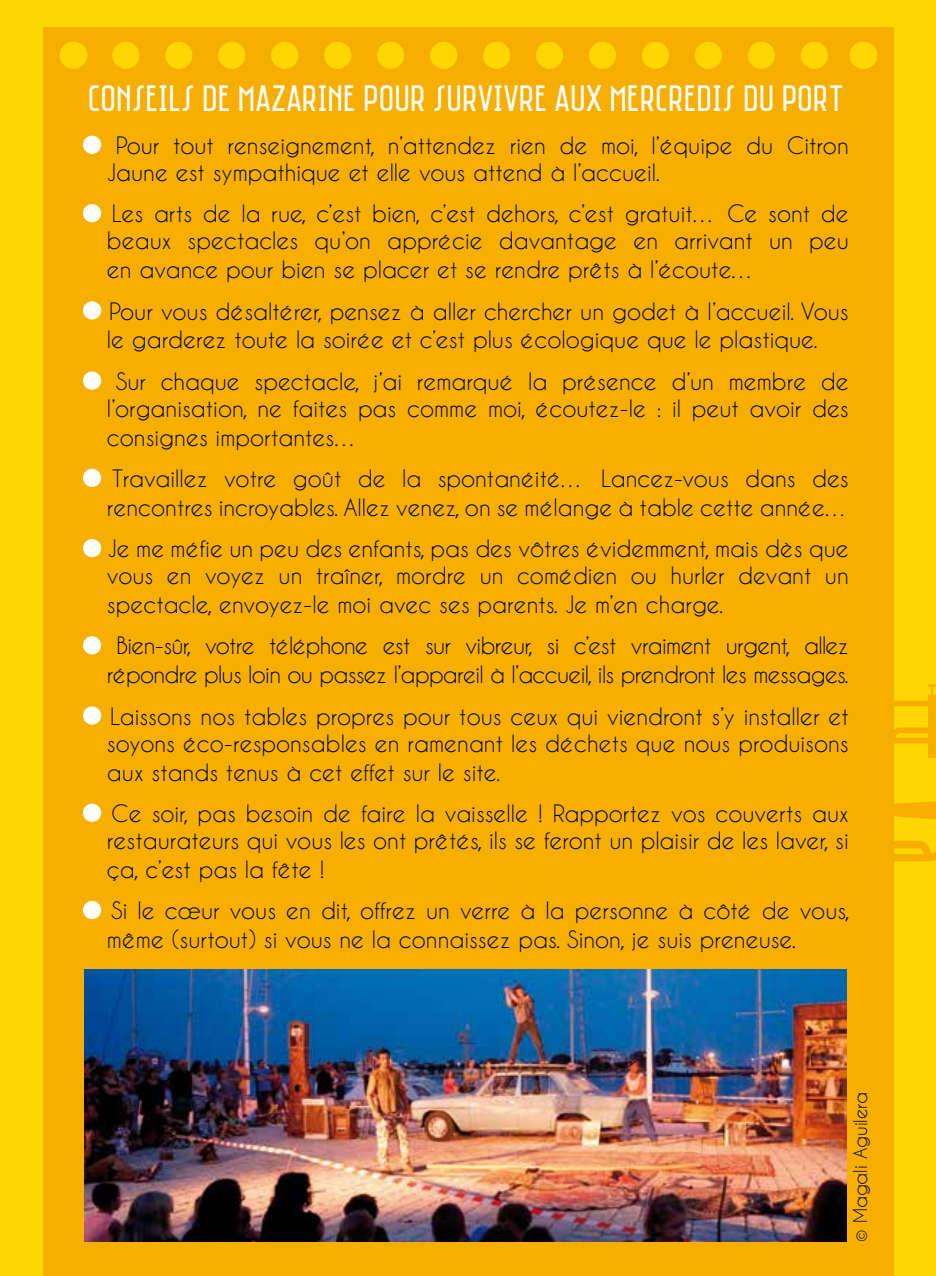
<style>
.page{position:relative;width:936px;height:1276px;background:#fff}
.page>*{position:absolute;margin:0;border:0;box-sizing:border-box;transform-origin:0 0}
.t1{font:37.5px "Saniretro";color:#fff}
.t2{font:22.5px/27.9px "Caviar Dreams";color:#000;text-align:justify}
.t3{font:22.5px/28.8px "Caviar Dreams";letter-spacing:-.03em;color:#000;text-align:center}
.t4{font:18px "Caviar Dreams";color:#000}
</style>
<div class="page">
<div style="left:0;top:0;width:935px;height:1276px;background:#ffd601"></div>
<svg style="left:893px;top:765px;width:42px;height:115px"></svg>
<svg style="left:893px;top:669px;width:42px;height:89px"></svg>
<div style="left:43px;top:28px;width:850px;height:1248px;background:#f6af00"></div>
<svg style="left:126px;top:42px;width:702px;height:27px"></svg>
<svg style="left:73px;top:42px;width:2px;height:27px"></svg>
<svg style="left:862px;top:42px;width:2px;height:27px"></svg>
<img style="left:84px;top:969px;width:762px;height:273px">
<div style="left:83px;top:136px;width:18px;height:18px;background:#fff;border-radius:50%"></div>
<div style="left:83px;top:204px;width:18px;height:18px;background:#fff;border-radius:50%"></div>
<div style="left:83px;top:301px;width:18px;height:18px;background:#fff;border-radius:50%"></div>
<div style="left:83px;top:371px;width:18px;height:19px;background:#fff;border-radius:50%"></div>
<div style="left:83px;top:469px;width:18px;height:18px;background:#fff;border-radius:50%"></div>
<div style="left:83px;top:539px;width:18px;height:18px;background:#fff;border-radius:50%"></div>
<div style="left:83px;top:636px;width:18px;height:18px;background:#fff;border-radius:50%"></div>
<div style="left:83px;top:706px;width:18px;height:18px;background:#fff;border-radius:50%"></div>
<div style="left:83px;top:803px;width:18px;height:19px;background:#fff;border-radius:50%"></div>
<div style="left:83px;top:901px;width:18px;height:18px;background:#fff;border-radius:50%"></div>
<h1 class="t1" style="left:88px;top:76px;width:757px">CONSEILS DE MAZARINE POUR SURVIVRE AUX MERCREDIS DU PORT</h1>
<p class="t2" style="left:107px;top:132px;width:743px;line-height:27px;text-indent:9px">Pour tout renseignement, n’attendez rien de moi, l’équipe du Citron<br>Jaune est sympathique et elle vous attend à l’accueil.</p>
<p class="t2" style="left:107px;top:200px;width:743px">Les arts de la rue, c’est bien, c’est dehors, c’est gratuit… Ce sont de beaux spectacles qu’on apprécie davantage en arrivant un peu en avance pour bien se placer et se rendre prêts à l’écoute…</p>
<p class="t2" style="left:107px;top:296px;width:743px;line-height:28.8px">Pour vous désaltérer, pensez à aller chercher un godet à l’accueil. Vous le garderez toute la soirée et c’est plus écologique que le plastique.</p>
<p class="t2" style="left:107px;top:367px;width:743px;text-indent:9px">Sur chaque spectacle, j’ai remarqué la présence d’un membre de l’organisation, ne faites pas comme moi, écoutez-le : il peut avoir des consignes importantes…</p>
<p class="t2" style="left:107px;top:464px;width:743px;line-height:28.8px">Travaillez votre goût de la spontanéité… Lancez-vous dans des rencontres incroyables. Allez venez, on se mélange à table cette année…</p>
<p class="t2" style="left:107px;top:534px;width:743px">Je me méfie un peu des enfants, pas des vôtres évidemment, mais dès que vous en voyez un traîner, mordre un comédien ou hurler devant un spectacle, envoyez-le moi avec ses parents. Je m’en charge.</p>
<p class="t3" style="left:107px;top:631px;width:743px">Bien-sûr, votre téléphone est sur vibreur, si c’est vraiment urgent, allez répondre plus loin ou passez l’appareil à l’accueil, ils prendront les messages.</p>
<p class="t2" style="left:107px;top:702px;width:743px">Laissons nos tables propres pour tous ceux qui viendront s’y installer et soyons éco-responsables en ramenant les déchets que nous produisons aux stands tenus à cet effet sur le site.</p>
<p class="t2" style="left:107px;top:799px;width:743px">Ce soir, pas besoin de faire la vaisselle ! Rapportez vos couverts aux restaurateurs qui vous les ont prêtés, ils se feront un plaisir de les laver, si ça, c’est pas la fête !</p>
<p class="t2" style="left:107px;top:896px;width:744px;line-height:28.8px">Si le cœur vous en dit, offrez un verre à la personne à côté de vous, même (surtout) si vous ne la connaissez pas. Sinon, je suis preneuse.</p>
<p class="t4" style="left:849px;top:1242px;width:152px;rotate:-90deg">© Magali Aguilera</p>
</div>
